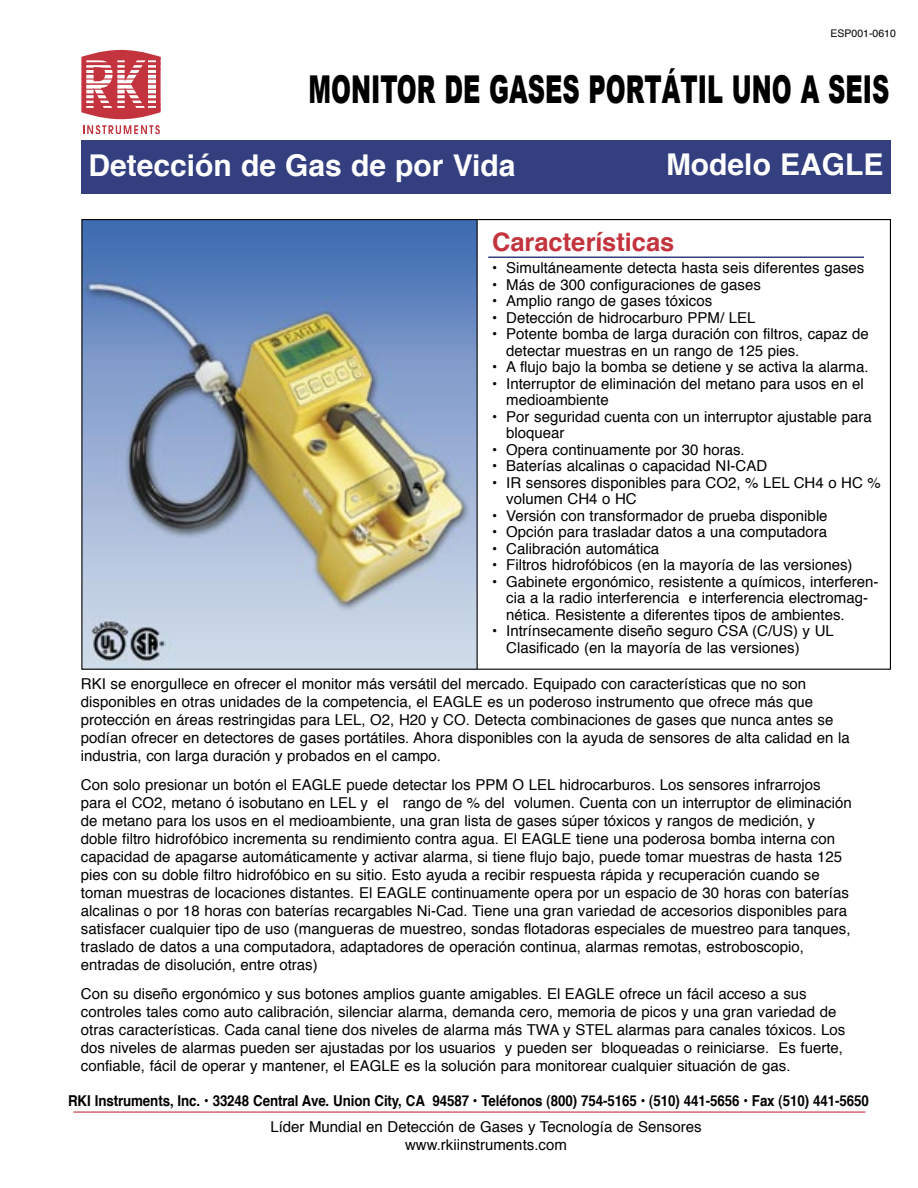
<style>
.page{position:relative;width:918px;height:1188px;background:#fff}
.page>*{position:absolute;margin:0;border:0;box-sizing:border-box;transform-origin:0 0}
.Heading{font:900 38.4px "Arial";color:#000;scale:.62 1}
.Blue_Heading_Left{font:700 30px "Helvetica";color:#fff}
.Blue_Heading_Right{font:700 30px "Helvetica";color:#fff}
.Characteristics{font:700 25.5px "Helvetica";color:#c3343e}
.Descrition_Body{font:15px/18px "Helvetica";color:#000}
.Bullet_Lists{font:15px/16.5px "Helvetica";color:#000}
.Address_bar{font:700 15px "Helvetica";letter-spacing:-.01em;color:#000;scale:.89 1}
.tagline{font:15px/18px "Helvetica";color:#000;text-align:center}
.Table_Header{font:10.5px "Helvetica";color:#000}
</style>
<div class="page">
<div style="left:81px;top:140px;width:810px;height:54px;background:#333f7f"></div>
<hr style="left:73px;top:1112px;width:792px;height:1px;background:#c3343e">
<svg style="left:83px;top:125px;width:77px;height:9px"></svg>
<svg style="left:81px;top:50px;width:80px;height:69px"></svg>
<svg style="left:148px;top:60px;width:8px;height:48px"></svg>
<hr style="left:82px;top:57px;width:78px;height:3px;background:#c3343e">
<hr style="left:82px;top:62px;width:78px;height:3px;background:#c3343e">
<hr style="left:82px;top:68px;width:78px;height:2px;background:#c3343e">
<hr style="left:82px;top:73px;width:78px;height:2px;background:#c3343e">
<hr style="left:82px;top:78px;width:78px;height:2px;background:#c3343e">
<hr style="left:82px;top:108px;width:78px;height:3px;background:#c3343e">
<hr style="left:82px;top:103px;width:78px;height:3px;background:#c3343e">
<hr style="left:82px;top:98px;width:78px;height:3px;background:#c3343e">
<hr style="left:82px;top:93px;width:78px;height:2px;background:#c3343e">
<hr style="left:82px;top:89px;width:78px;height:1px;background:#c3343e">
<hr style="left:82px;top:84px;width:78px;height:1px;background:#c3343e">
<img style="left:83px;top:221px;width:394px;height:447px">
<hr style="left:488px;top:256px;width:376px;height:2px;background:#333f7f">
<hr style="left:477px;top:219px;width:1px;height:450px;background:#000">
<p class="Table_Header" style="left:831px;top:24px;width:67px">ESP001-0610</p>
<p class="Heading" style="left:308px;top:68px;width:939px">MONITOR DE GASES PORTÁTIL UNO A SEIS</p>
<p class="Blue_Heading_Left" style="left:88px;top:138px;width:429px">Detección de Gas de por Vida</p>
<p class="Blue_Heading_Right" style="left:666px;top:138px;width:219px">Modelo EAGLE</p>
<p class="Characteristics" style="left:492px;top:219px;width:184px">Características</p>
<p class="Bullet_Lists" style="left:492px;top:259px;width:374px">• Simultáneamente detecta hasta seis diferentes gases</p>
<p class="Bullet_Lists" style="left:492px;top:276px;width:270px">• Más de 300 configuraciones de gases</p>
<p class="Bullet_Lists" style="left:492px;top:292px;width:221px">• Amplio rango de gases tóxicos</p>
<p class="Bullet_Lists" style="left:492px;top:309px;width:265px">• Detección de hidrocarburo PPM/ LEL</p>
<p class="Bullet_Lists" style="left:506px;top:325px;width:364px;text-indent:-14px">• Potente bomba de larga duración con filtros, capaz de detectar muestras en un rango de 125 pies.</p>
<p class="Bullet_Lists" style="left:492px;top:358px;width:378px">• A flujo bajo la bomba se detiene y se activa la alarma.</p>
<p class="Bullet_Lists" style="left:506px;top:375px;width:359px;text-indent:-14px">• Interruptor de eliminación del metano para usos en el medioambiente</p>
<p class="Bullet_Lists" style="left:506px;top:408px;width:367px;text-indent:-14px">• Por seguridad cuenta con un interruptor ajustable para bloquear</p>
<p class="Bullet_Lists" style="left:492px;top:441px;width:254px">• Opera continuamente por 30 horas.</p>
<p class="Bullet_Lists" style="left:492px;top:457px;width:277px">• Baterías alcalinas o capacidad NI-CAD</p>
<p class="Bullet_Lists" style="left:506px;top:474px;width:376px;text-indent:-14px">• IR sensores disponibles para CO2, % LEL CH4 o HC % volumen CH4 o HC</p>
<p class="Bullet_Lists" style="left:492px;top:507px;width:337px">• Versión con transformador de prueba disponible</p>
<p class="Bullet_Lists" style="left:492px;top:523px;width:337px">• Opción para trasladar datos a una computadora</p>
<p class="Bullet_Lists" style="left:492px;top:540px;width:169px">• Calibración automática</p>
<p class="Bullet_Lists" style="left:492px;top:556px;width:362px">• Filtros hidrofóbicos (en la mayoría de las versiones)</p>
<p class="Bullet_Lists" style="left:506px;top:573px;width:374px;text-indent:-14px">• Gabinete ergonómico, resistente a químicos, interferen&shy;cia a la radio interferencia e interferencia electromag&shy;nética. Resistente a diferentes tipos de ambientes.</p>
<p class="Bullet_Lists" style="left:506px;top:622px;width:329px;text-indent:-14px">• Intrínsecamente diseño seguro CSA (C/US) y UL<br>Clasificado (en la mayoría de las versiones)</p>
<p class="Descrition_Body" style="left:81px;top:675px;width:770px">RKI se enorgullece en ofrecer el monitor más versátil del mercado. Equipado con características que no son disponibles en otras unidades de la competencia, el EAGLE es un poderoso instrumento que ofrece más que protección en áreas restringidas para LEL, O2, H20 y CO. Detecta combinaciones de gases que nunca antes se podían ofrecer en detectores de gases portátiles. Ahora disponibles con la ayuda de sensores de alta calidad en la industria, con larga duración y probados en el campo.</p>
<p class="Descrition_Body" style="left:81px;top:775px;width:772px">Con solo presionar un botón el EAGLE puede detectar los PPM O LEL hidrocarburos. Los sensores infrarrojos para el CO2, metano ó isobutano en LEL y el rango de % del volumen. Cuenta con un interruptor de eliminación de metano para los usos en el medioambiente, una gran lista de gases súper tóxicos y rangos de medición, y doble filtro hidrofóbico incrementa su rendimiento contra agua. El EAGLE tiene una poderosa bomba interna con capacidad de apagarse automáticamente y activar alarma, si tiene flujo bajo, puede tomar muestras de hasta 125 pies con su doble filtro hidrofóbico en su sitio. Esto ayuda a recibir respuesta rápida y recuperación cuando se toman muestras de locaciones distantes. El EAGLE continuamente opera por un espacio de 30 horas con baterías alcalinas o por 18 horas con baterías recargables Ni-Cad. Tiene una gran variedad de accesorios disponibles para satisfacer cualquier tipo de uso (mangueras de muestreo, sondas flotadoras especiales de muestreo para tanques, traslado de datos a una computadora, adaptadores de operación continua, alarmas remotas, estroboscopio, entradas de disolución, entre otras)</p>
<p class="Descrition_Body" style="left:81px;top:984px;width:766px">Con su diseño ergonómico y sus botones amplios guante amigables. El EAGLE ofrece un fácil acceso a sus controles tales como auto calibración, silenciar alarma, demanda cero, memoria de picos y una gran variedad de otras características. Cada canal tiene dos niveles de alarma más TWA y STEL alarmas para canales tóxicos. Los dos niveles de alarmas pueden ser ajustadas por los usuarios y pueden ser bloqueadas o reiniciarse. Es fuerte, confiable, fácil de operar y mantener, el EAGLE es la solución para monitorear cualquier situación de gas.</p>
<p class="Address_bar" style="left:68px;top:1087px;width:901px">RKI Instruments, Inc. • 33248 Central Ave. Union City, CA 94587 • Teléfonos (800) 754-5165 • (510) 441-5656 • Fax (510) 441-5650</p>
<p class="tagline" style="left:270px;top:1117px;width:433px">Líder Mundial en Detección de Gases y Tecnología de Sensores www.rkiinstruments.com</p>
</div>
